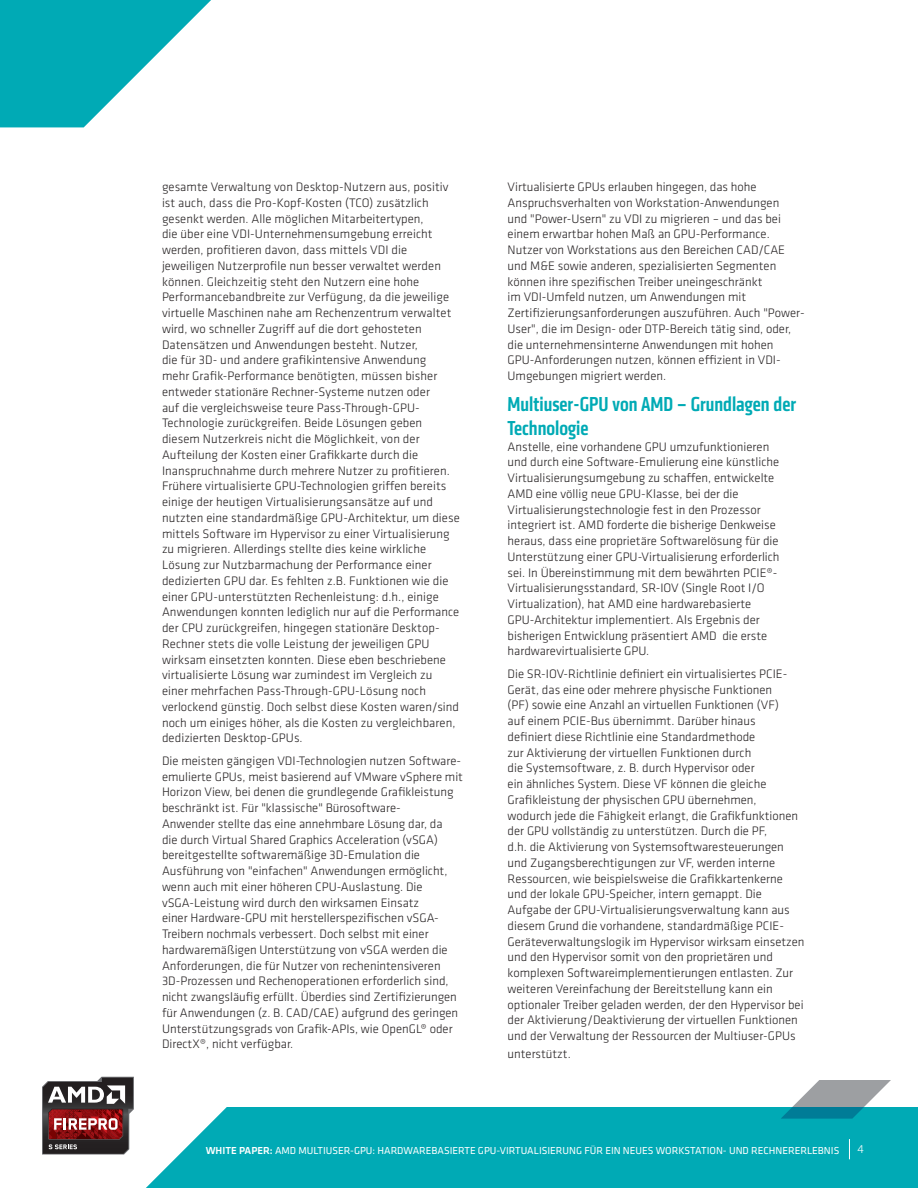
<style>
.page{position:relative;width:918px;height:1188px;background:#fff}
.page>*{position:absolute;margin:0;border:0;box-sizing:border-box;transform-origin:0 0}
.t1{font:500 condensed 21px/24px "Klavika";color:#00aab5}
.t2{font:300 12.75px/15.8px "Klavika";color:#231f20}
.t3{font:300 12px "Klavika";color:#fff}
.t4{font:10.5px "Klavika";color:#fff}
.s1{font-weight:500}
</style>
<div class="page">
<div style="left:146px;top:1107px;width:772px;height:81px;background:#00aab5"></div>
<svg style="left:781px;top:1080px;width:110px;height:39px"></svg>
<svg style="left:849px;top:1139px;width:1px;height:20px"></svg>
<svg style="left:42px;top:1077px;width:92px;height:78px"></svg>
<svg style="left:0;top:0;width:211px;height:127px"></svg>
<p class="t2" style="left:162px;top:179px;width:299px">gesamte Verwaltung von Desktop-Nutzern aus, positiv ist auch, dass die Pro-Kopf-Kosten (TCO) zusätzlich gesenkt werden. Alle möglichen Mitarbeitertypen,<br>die über eine VDI-Unternehmensumgebung erreicht werden, profitieren davon, dass mittels VDI die jeweiligen Nutzerprofile nun besser verwaltet werden können. Gleichzeitig steht den Nutzern eine hohe Performancebandbreite zur Verfügung, da die jeweilige virtuelle Maschinen nahe am Rechenzentrum verwaltet wird, wo schneller Zugriff auf die dort gehosteten Datensätzen und Anwendungen besteht. Nutzer,<br>die für 3D- und andere grafikintensive Anwendung<br>mehr Grafik-Performance benötigten, müssen bisher entweder stationäre Rechner-Systeme nutzen oder<br>auf die vergleichsweise teure Pass-Through-GPU-Technologie zurückgreifen. Beide Lösungen geben diesem Nutzerkreis nicht die Möglichkeit, von der Aufteilung der Kosten einer Grafikkarte durch die Inanspruchnahme durch mehrere Nutzer zu profitieren.<br>Frühere virtualisierte GPU-Technologien griffen bereits einige der heutigen Virtualisierungsansätze auf und nutzten eine standardmäßige GPU-Architektur, um diese mittels Software im Hypervisor zu einer Virtualisierung zu migrieren. Allerdings stellte dies keine wirkliche Lösung zur Nutzbarmachung der Performance einer dedizierten GPU dar. Es fehlten z.B. Funktionen wie die einer GPU-unterstützten Rechenleistung: d.h., einige Anwendungen konnten lediglich nur auf die Performance der CPU zurückgreifen, hingegen stationäre Desktop-Rechner stets die volle Leistung der jeweiligen GPU wirksam einsetzten konnten. Diese eben beschriebene virtualisierte Lösung war zumindest im Vergleich zu einer mehrfachen Pass-Through-GPU-Lösung noch verlockend günstig. Doch selbst diese Kosten waren/sind noch um einiges höher, als die Kosten zu vergleichbaren, dedizierten Desktop-GPUs.</p>
<p class="t2" style="left:162px;top:753px;width:303px">Die meisten gängigen VDI-Technologien nutzen Software&shy;emulierte GPUs, meist basierend auf VMware vSphere mit Horizon View, bei denen die grundlegende Grafikleistung beschränkt ist. Für "klassische" Bürosoftware-<br>Anwender stellte das eine annehmbare Lösung dar, da<br>die durch Virtual Shared Graphics Acceleration (vSGA) bereitgestellte softwaremäßige 3D-Emulation die Ausführung von "einfachen" Anwendungen ermöglicht, wenn auch mit einer höheren CPU-Auslastung. Die vSGA-Leistung wird durch den wirksamen Einsatz<br>einer Hardware-GPU mit herstellerspezifischen vSGA-Treibern nochmals verbessert. Doch selbst mit einer hardwaremäßigen Unterstützung von vSGA werden die Anforderungen, die für Nutzer von rechenintensiveren 3D-Prozessen und Rechenoperationen erforderlich sind, nicht zwangsläufig erfüllt. Überdies sind Zertifizierungen für Anwendungen (z. B. CAD/CAE) aufgrund des geringen Unterstützungsgrads von Grafik-APIs, wie OpenGL® oder DirectX®, nicht verfügbar.</p>
<p class="t2" style="left:508px;top:179px;width:299px">Virtualisierte GPUs erlauben hingegen, das hohe Anspruchsverhalten von Workstation-Anwendungen<br>und "Power-Usern" zu VDI zu migrieren – und das bei einem erwartbar hohen Maß an GPU-Performance.<br>Nutzer von Workstations aus den Bereichen CAD/CAE und M&amp;E sowie anderen, spezialisierten Segmenten können ihre spezifischen Treiber uneingeschränkt<br>im VDI-Umfeld nutzen, um Anwendungen mit Zertifizierungsanforderungen auszuführen. Auch "Power-User", die im Design- oder DTP-Bereich tätig sind, oder, die unternehmensinterne Anwendungen mit hohen GPU-Anforderungen nutzen, können effizient in VDI-Umgebungen migriert werden.</p>
<p class="t1" style="left:508px;top:392px;width:290px">Multiuser-GPU von AMD – Grundlagen der<br>Technologie</p>
<p class="t2" style="left:508px;top:438px;width:274px">Anstelle, eine vorhandene GPU umzufunktionieren und durch eine Software-Emulierung eine künstliche Virtualisierungsumgebung zu schaffen, entwickelte AMD eine völlig neue GPU-Klasse, bei der die Virtualisierungstechnologie fest in den Prozessor integriert ist. AMD forderte die bisherige Denkweise heraus, dass eine proprietäre Softwarelösung für die Unterstützung einer GPU-Virtualisierung erforderlich sei. In Übereinstimmung mit dem bewährten PCIE®- Virtualisierungsstandard, SR-IOV (Single Root I/O Virtualization), hat AMD eine hardwarebasierte GPU-Architektur implementiert. Als Ergebnis der bisherigen Entwicklung präsentiert AMD die erste hardwarevirtualisierte GPU.</p>
<p class="t2" style="left:508px;top:666px;width:298px">Die SR-IOV-Richtlinie definiert ein virtualisiertes PCIE-Gerät, das eine oder mehrere physische Funktionen<br>(PF) sowie eine Anzahl an virtuellen Funktionen (VF)<br>auf einem PCIE-Bus übernimmt. Darüber hinaus<br>definiert diese Richtlinie eine Standardmethode<br>zur Aktivierung der virtuellen Funktionen durch<br>die Systemsoftware, z. B. durch Hypervisor oder<br>ein ähnliches System. Diese VF können die gleiche Grafikleistung der physischen GPU übernehmen,<br>wodurch jede die Fähigkeit erlangt, die Grafikfunktionen der GPU vollständig zu unterstützen. Durch die PF,<br>d.h. die Aktivierung von Systemsoftwaresteuerungen und Zugangsberechtigungen zur VF, werden interne Ressourcen, wie beispielsweise die Grafikkartenkerne und der lokale GPU-Speicher, intern gemappt. Die Aufgabe der GPU-Virtualisierungsverwaltung kann aus diesem Grund die vorhandene, standardmäßige PCIE-Geräteverwaltungslogik im Hypervisor wirksam einsetzen und den Hypervisor somit von den proprietären und komplexen Softwareimplementierungen entlasten. Zur weiteren Vereinfachung der Bereitstellung kann ein optionaler Treiber geladen werden, der den Hypervisor bei der Aktivierung/Deaktivierung der virtuellen Funktionen und der Verwaltung der Ressourcen der Multiuser-GPUs</p>
<p class="t2" style="left:508px;top:1046px;width:65px">unterstützt.</p>
<p class="t4" style="left:206px;top:1143px;width:635px"><span class="s1">WHITE PAPER:</span> AMD MULTIUSER-GPU: HARDWAREBASIERTE GPU-VIRTUALISIERUNG FÜR EIN NEUES WORKSTATION- UND RECHNERERLEBNIS</p>
<p class="t3" style="left:857px;top:1142px;width:8px">4</p>
</div>
